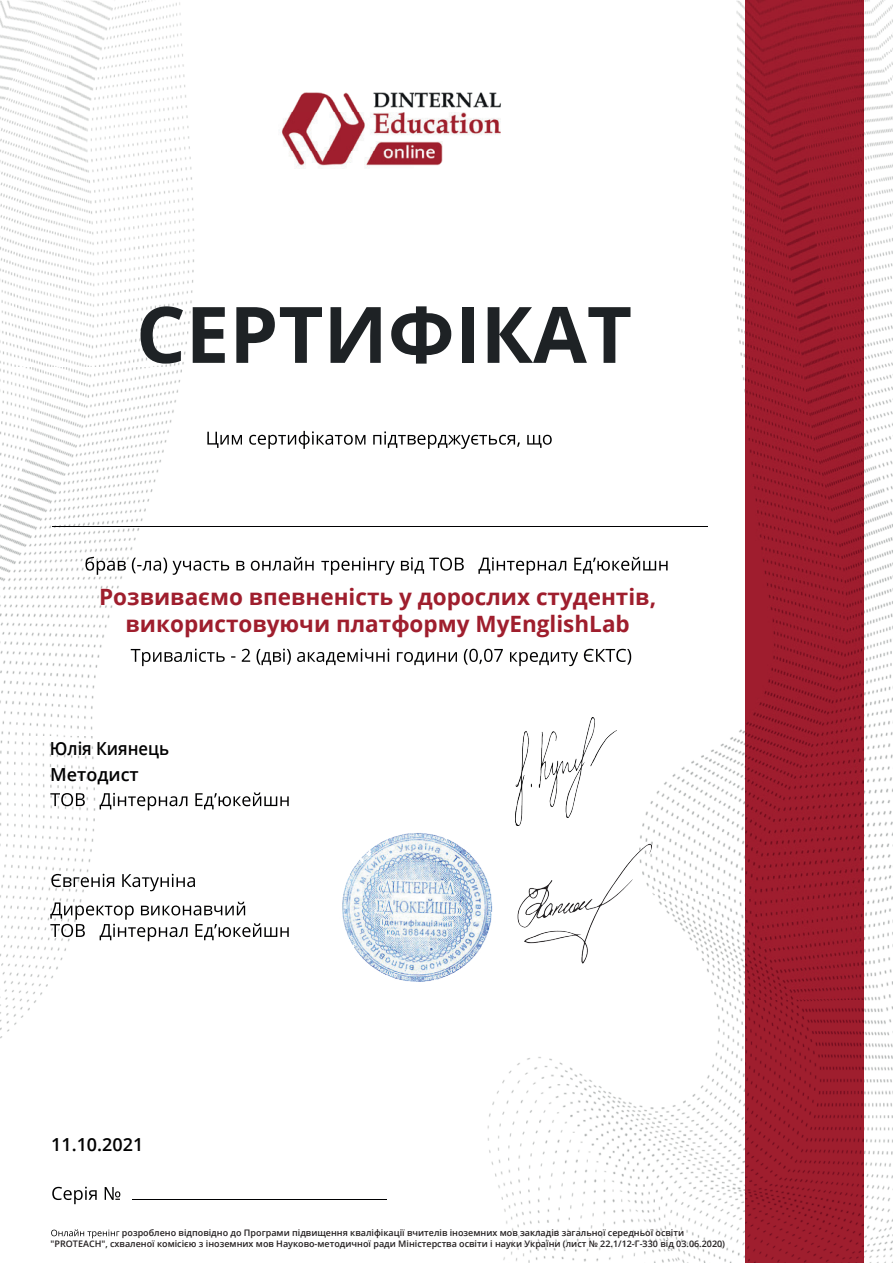
<style>
.page{position:relative;width:893px;height:1263px;background:#fff}
.page>*{position:absolute;margin:0;border:0;box-sizing:border-box;transform-origin:0 0}
.t1{font:700 78px "Open Sans";color:#1e2225}
.t2{font:700 22.5px/27px "Open Sans";color:#9f1e2d;text-align:center}
.t3{font:600 18px "Open Sans";color:#000001;scale:.92 1}
.t4{font:600 18px "Open Sans";color:#000001}
.t5{font:600 18px "Open Sans";color:#000001}
.t6{font:600 9px/10.8px "Open Sans";color:#231f20}
.s1{font-style:inherit}
</style>
<div class="page">
<img style="left:0;top:1px;width:315px;height:1238px">
<img style="left:734px;top:1px;width:12px;height:157px">
<img style="left:746px;top:1px;width:147px;height:1262px">
<img style="left:473px;top:158px;width:273px;height:736px">
<img style="left:487px;top:894px;width:259px;height:369px">
<img style="left:52px;top:527px;width:655px;height:1px">
<img style="left:278px;top:74px;width:227px;height:117px">
<img style="left:133px;top:1199px;width:253px;height:1px">
<svg style="left:85px;top:557px;width:379px;height:18px"></svg>
<svg style="left:478px;top:557px;width:190px;height:18px"></svg>
<svg style="left:131px;top:649px;width:326px;height:17px"></svg>
<svg style="left:464px;top:649px;width:167px;height:17px"></svg>
<svg style="left:207px;top:431px;width:345px;height:18px"></svg>
<svg style="left:50px;top:793px;width:35px;height:13px"></svg>
<svg style="left:100px;top:792px;width:189px;height:18px"></svg>
<svg style="left:52px;top:1187px;width:68px;height:17px"></svg>
<svg style="left:51px;top:874px;width:144px;height:17px"></svg>
<svg style="left:50px;top:902px;width:239px;height:39px"></svg>
<img style="left:526px;top:814px;width:139px;height:166px">
<svg style="left:51px;top:1229px;width:68px;height:9px"></svg>
<img style="left:342px;top:791px;width:184px;height:213px">
<img style="left:515px;top:718px;width:101px;height:108px">
<h1 class="t1" style="left:136px;top:279px;width:498px">СЕРТИФІКАТ</h1>
<h2 class="t2" style="left:99px;top:583px;width:558px">Розвиваємо впевненість у дорослих студентів, використовуючи платформу MyEnglishLab</h2>
<h3 class="t3" style="left:50px;top:736px;width:131px">Юлія Киянець</h3>
<h3 class="t5" style="left:50px;top:762px;width:90px">Методист</h3>
<h3 class="t4" style="left:51px;top:1132px;width:94px">11.10.20<span class="s1">21</span></h3>
<p class="t6" style="left:51px;top:1227px;width:676px;text-indent:71px">розроблено відповідно до Програми підвищення кваліфікації вчителів іноземних мов закладів загальної середньої освіти "PROTEACH", схваленої комісією з іноземних мов Науково-методичної ради Міністерства освіти і науки України (лист № 22.1/12-Г-330 від 03.06.2020)</p>
</div>
